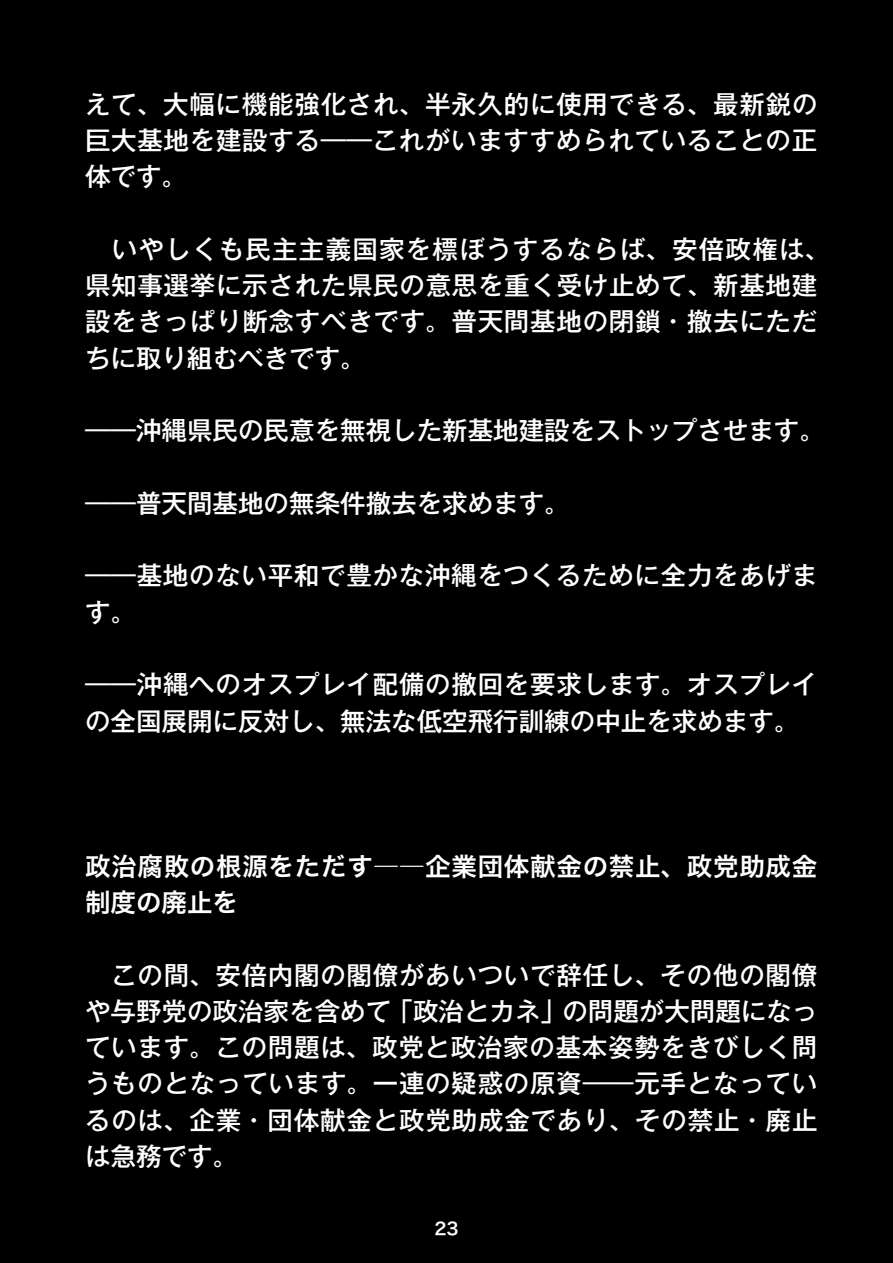
<style>
.page{position:relative;width:893px;height:1263px;background:#000}
.page>*{position:absolute;margin:0;border:0;box-sizing:border-box;transform-origin:0 0}
.t1{font:500 25.5px/36.3px "Gothic MB101 Pro";letter-spacing:.025em;color:#fff;text-align:justify}
.t2{font:500 25.5px/36.3px "Gothic MB101 Pro";color:#fff}
.t3{font:25.5px/36.3px "Hira Kaku Pro W6";letter-spacing:.03em;color:#fff}
.t4{font:16.95px "Hira Kaku Pro W6";color:#fff}
</style>
<div class="page">
<p class="t1" style="left:85px;top:83px;width:734px">えて、大幅に機能強化され、半永久的に使用できる、最新鋭の巨大基地を建設する――これがいますすめられていることの正体です。</p>
<p class="t1" style="left:85px;top:228px;width:746px;text-align:left">　いやしくも民主主義国家を標ぼうするならば、安倍政権は、県知事選挙に示された県民の意思を重く受け止めて、新基地建設をきっぱり断念すべきです。普天間基地の閉鎖・撤去にただちに取り組むべきです。</p>
<p class="t2" style="left:85px;top:409px;width:741px">――沖縄県民の民意を無視した新基地建設をストップさせます。</p>
<p class="t2" style="left:85px;top:482px;width:486px">――普天間基地の無条件撤去を求めます。</p>
<p class="t1" style="left:85px;top:554px;width:734px">――基地のない平和で豊かな沖縄をつくるために全力をあげます。</p>
<p class="t2" style="left:85px;top:663px;width:734px">――沖縄へのオスプレイ配備の撤回を要求します。オスプレイの全国展開に反対し、無法な低空飛行訓練の中止を求めます。</p>
<p class="t3" style="left:85px;top:847px;width:734px">政治腐敗の根源をただす――企業団体献金の禁止、政党助成金制度の廃止を</p>
<p class="t1" style="left:85px;top:953px;width:734px">　この間、安倍内閣の閣僚があいついで辞任し、その他の閣僚や与野党の政治家を含めて「政治とカネ」の問題が大問題になっています。この問題は、政党と政治家の基本姿勢をきびしく問うものとなっています。一連の疑惑の原資――元手となっているのは、企業・団体献金と政党助成金であり、その禁止・廃止は急務です。</p>
<p class="t4" style="left:434px;top:1213px;width:26px">23</p>
</div>
